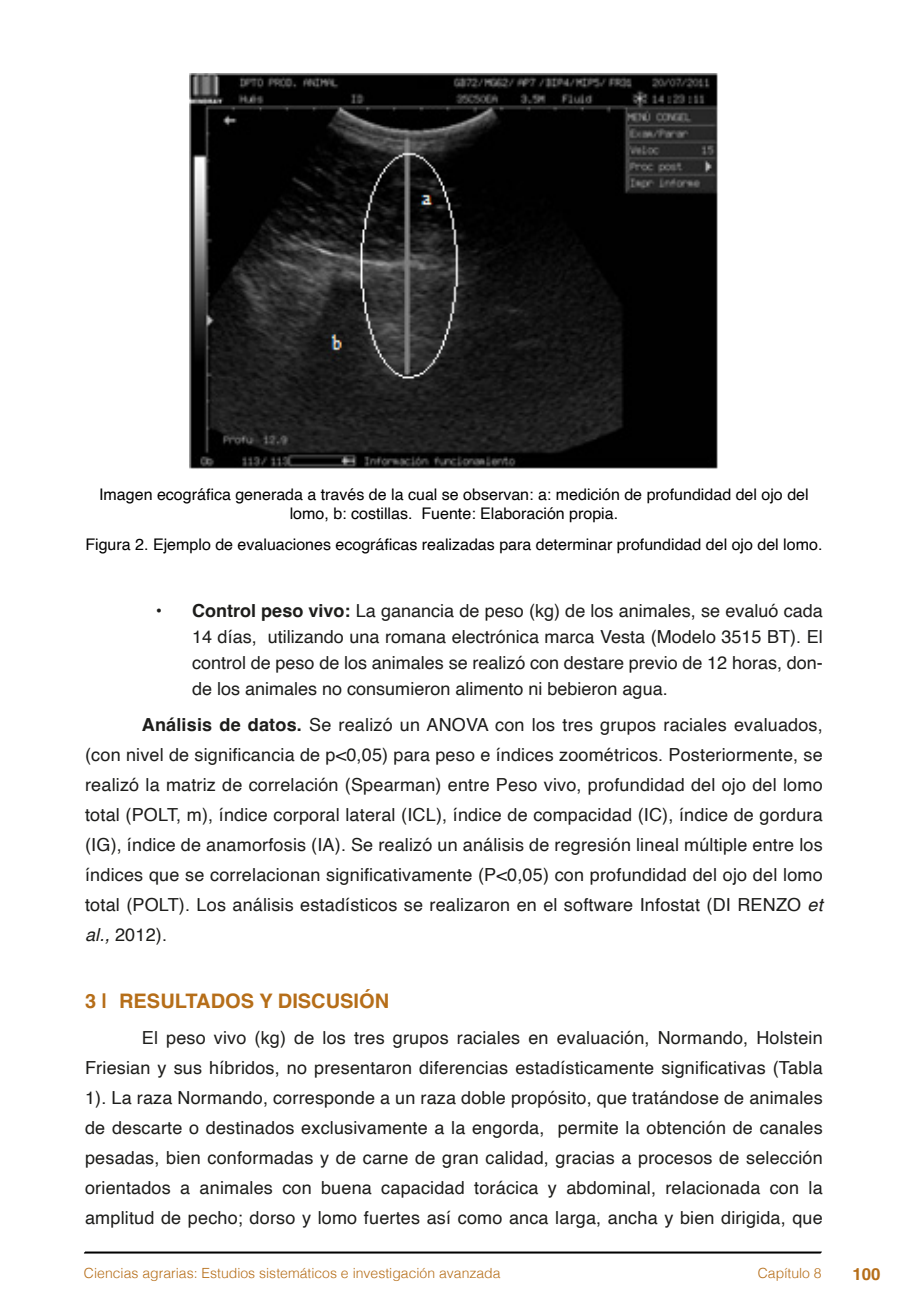
<style>
.page{position:relative;width:908px;height:1304px;background:#fff}
.page>*{position:absolute;margin:0;border:0;box-sizing:border-box;transform-origin:0 0}
.t1{font:700 20px "Helvetica";color:#b66e19}
.t2{font:18px/30px "Helvetica";letter-spacing:.01em;color:#1d1d1b;text-align:justify}
.t3{font:700 16.8px "Helvetica";color:#b66e19}
.t4{font:16px/19.2px "Helvetica";color:#000;text-align:center}
.t5{font:300 14px "Helvetica";color:#b66e19}
.s1{font-weight:700}
.s2{font-style:italic}
</style>
<div class="page">
<svg style="left:84px;top:1251px;width:737px;height:3px;background:#515151"></svg>
<img style="left:189px;top:74px;width:529px;height:395px">
<p class="t4" style="left:99px;top:485px;width:710px">Imagen ecográfica generada a través de la cual se observan: a: medición de profundidad del ojo del lomo, b: costillas. Fuente: Elaboración propia.</p>
<p class="t4" style="left:85px;top:535px;width:738px">Figura 2. Ejemplo de evaluaciones ecográficas realizadas para determinar profundidad del ojo del lomo.</p>
<p class="t2" style="left:192px;top:598px;width:632px;line-height:26px;text-indent:-36px"><span class="s1">• Control peso vivo:</span> La ganancia de peso (kg) de los animales, se evaluó cada 14 días, utilizando una romana electrónica marca Vesta (Modelo 3515 BT). El control de peso de los animales se realizó con destare previo de 12 horas, don&shy;de los animales no consumieron alimento ni bebieron agua.</p>
<p class="t2" style="left:85px;top:710px;width:739px;text-indent:57px"><span class="s1">Análisis de datos.</span> Se realizó un ANOVA con los tres grupos raciales evaluados, (con nivel de significancia de p&lt;0,05) para peso e índices zoométricos. Posteriormente, se realizó la matriz de correlación (Spearman) entre Peso vivo, profundidad del ojo del lomo total (POLT, m), índice corporal lateral (ICL), índice de compacidad (IC), índice de gordura (IG), índice de anamorfosis (IA). Se realizó un análisis de regresión lineal múltiple entre los índices que se correlacionan significativamente (P&lt;0,05) con profundidad del ojo del lomo total (POLT). Los análisis estadísticos se realizaron en el software Infostat (DI RENZO <span class="s2">et al.,</span> 2012).</p>
<p class="t1" style="left:85px;top:989px;width:305px">3 | RESULTADOS Y DISCUSIÓN</p>
<p class="t2" style="left:85px;top:1023px;width:738px;text-indent:57px">El peso vivo (kg) de los tres grupos raciales en evaluación, Normando, Holstein Friesian y sus híbridos, no presentaron diferencias estadísticamente significativas (Tabla 1). La raza Normando, corresponde a un raza doble propósito, que tratándose de animales de descarte o destinados exclusivamente a la engorda, permite la obtención de canales pesadas, bien conformadas y de carne de gran calidad, gracias a procesos de selección orientados a animales con buena capacidad torácica y abdominal, relacionada con la amplitud de pecho; dorso y lomo fuertes así como anca larga, ancha y bien dirigida, que</p>
<p class="t5" style="left:84px;top:1261px;width:418px">Ciencias agrarias: Estudios sistemáticos e investigación avanzada</p>
<p class="t5" style="left:757px;top:1261px;width:65px">Capítulo 8</p>
<p class="t3" style="left:851px;top:1264px;width:30px">100</p>
</div>
